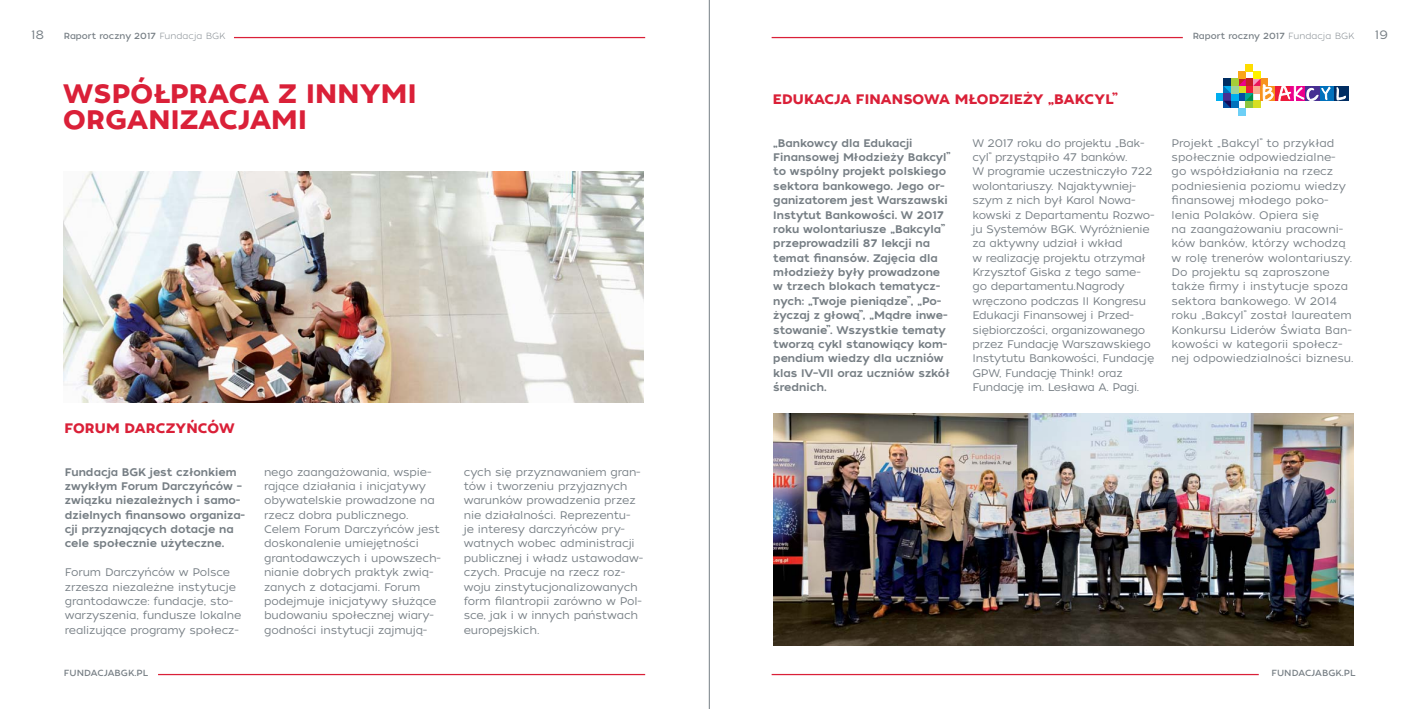
<style>
.page{position:relative;width:1418px;height:709px;background:#fff}
.page>*{position:absolute;margin:0;border:0;box-sizing:border-box;transform-origin:0 0}
.t1{font:26.62px "Tide Sans 600 Bunny";letter-spacing:.01em;color:#da2038}
.t2{font:13.75px "Tide Sans 600 Bunny";letter-spacing:.01em;color:#da2038}
.t3{font:12.25px "Tide Sans 300 Lil Kahuna";color:#767e84}
.t4{font:11px/14.4px "Tide Sans 300 Lil Kahuna";letter-spacing:-.01em;color:#767e84}
.t5{font:11px/14.4px "Tide Sans 500 Dudette";color:#767e84}
.t6{font:8.88px "Tide Sans 400 Lil Dude";color:#767e84}
.s1{font-family:"Tide Sans 200 Lil Mondo"}
</style>
<div class="page">
<hr style="left:771px;top:674px;width:487px;height:1px;background:#da2038">
<hr style="left:158px;top:674px;width:487px;height:1px;background:#da2038">
<hr style="left:771px;top:37px;width:411px;height:1px;background:#da2038">
<hr style="left:234px;top:37px;width:411px;height:1px;background:#da2038">
<div style="left:1245px;top:101px;width:8px;height:7px;background:#8cc63f"></div>
<div style="left:1230px;top:101px;width:8px;height:7px;background:#0071bc"></div>
<div style="left:1230px;top:93px;width:8px;height:8px;background:#00aeef"></div>
<div style="left:1216px;top:93px;width:7px;height:8px;background:#00aeef"></div>
<div style="left:1230px;top:79px;width:8px;height:7px;background:#a6ce39"></div>
<div style="left:1230px;top:86px;width:8px;height:7px;background:#9dd29c"></div>
<div style="left:1238px;top:108px;width:7px;height:7px;background:#6dcff6"></div>
<div style="left:1223px;top:93px;width:7px;height:8px;background:#472f92"></div>
<div style="left:1223px;top:79px;width:7px;height:7px;background:#002d62"></div>
<div style="left:1238px;top:71px;width:7px;height:8px;background:#faa61a"></div>
<div style="left:1245px;top:64px;width:8px;height:7px;background:#fd0"></div>
<div style="left:1253px;top:101px;width:7px;height:7px;background:#d7df23"></div>
<div style="left:1253px;top:71px;width:7px;height:8px;background:#fff200"></div>
<svg style="left:1223px;top:101px;width:7px;height:7px"></svg>
<svg style="left:1223px;top:86px;width:7px;height:7px"></svg>
<div style="left:1319px;top:86px;width:15px;height:15px;background:#0071bc"></div>
<div style="left:1334px;top:86px;width:15px;height:15px;background:#002d62"></div>
<svg style="left:1238px;top:79px;width:92px;height:23px"></svg>
<svg style="left:1336px;top:87px;width:9px;height:13px"></svg>
<img style="left:773px;top:414px;width:580px;height:231px">
<img style="left:63px;top:171px;width:580px;height:231px">
<hr style="left:709px;top:0;width:1px;height:709px;background:#767e84">
<p class="t3" style="left:31px;top:30px;width:15px">18</p>
<p class="t6" style="left:64px;top:32px;width:163px">Raport roczny 2017 <span class="s1">Fundacja BGK</span></p>
<p class="t6" style="left:1192px;top:32px;width:163px">Raport roczny 2017 <span class="s1">Fundacja BGK</span></p>
<p class="t3" style="left:1374px;top:30px;width:15px">19</p>
<h1 class="t1" style="left:63px;top:82px;width:355px">WSPÓŁPRACA Z INNYMI</h1>
<h1 class="t1" style="left:63px;top:109px;width:245px">ORGANIZACJAMI</h1>
<p class="t2" style="left:64px;top:422px;width:171px">FORUM DARCZYŃCÓW</p>
<p class="t5" style="left:65px;top:465px;width:182px">Fundacja BGK jest członkiem zwykłym Forum Darczyńców – związku niezależnych i samo&shy;dzielnych finansowo organiza&shy;cji przyznających dotacje na cele społecznie użyteczne.</p>
<p class="t4" style="left:65px;top:566px;width:178px">Forum Darczyńców w Polsce zrzesza niezależne instytucje grantodawcze: fundacje, sto&shy;warzyszenia, fundusze lokalne realizujące programy społecz-</p>
<p class="t4" style="left:264px;top:465px;width:178px">nego zaangażowania, wspie&shy;rające działania i inicjatywy obywatelskie prowadzone na rzecz dobra publicznego.<br>Celem Forum Darczyńców jest doskonalenie umiejętności grantodawczych i upowszech&shy;nianie dobrych praktyk zwią&shy;zanych z dotacjami. Forum podejmuje inicjatywy służące budowaniu społecznej wiary&shy;godności instytucji zajmują-</p>
<p class="t4" style="left:464px;top:465px;width:181px">cych się przyznawaniem gran&shy;tów i tworzeniu przyjaznych warunków prowadzenia przez nie działalności. Reprezentu&shy;je interesy darczyńców pry&shy;watnych wobec administracji publicznej i władz ustawodaw&shy;czych. Pracuje na rzecz roz&shy;woju zinstytucjonalizowanych form filantropii zarówno w Pol&shy;sce, jak i w innych państwach europejskich.</p>
<p class="t2" style="left:773px;top:93px;width:346px">EDUKACJA FINANSOWA MŁODZIEŻY „BAKCYL”</p>
<p class="t5" style="left:773px;top:136px;width:178px">„Bankowcy dla Edukacji<br>Finansowej Młodzieży Bakcyl” to wspólny projekt polskiego sektora bankowego. Jego or&shy;ganizatorem jest Warszawski<br>Instytut Bankowości. W 2017 roku wolontariusze „Bakcyla” przeprowadzili 87 lekcji na temat finansów. Zajęcia dla młodzieży były prowadzone w trzech blokach tematycz&shy;nych: „Twoje pieniądze”, „Po&shy;życzaj z głową”, „Mądre inwe&shy;stowanie”. Wszystkie tematy tworzą cykl stanowiący kom&shy;pendium wiedzy dla uczniów klas IV–VII oraz uczniów szkół średnich.</p>
<p class="t4" style="left:972px;top:136px;width:183px">W 2017 roku do projektu „Bak&shy;cyl” przystąpiło 47 banków.<br>W programie uczestniczyło 722 wolontariuszy. Najaktywniej&shy;szym z nich był Karol Nowa&shy;kowski z Departamentu Rozwo&shy;ju Systemów BGK. Wyróżnienie za aktywny udział i wkład<br>w realizację projektu otrzymał<br>Krzysztof Giska z tego same&shy;go departamentu.Nagrody wręczono podczas II Kongresu<br>Edukacji Finansowej i Przed&shy;siębiorczości, organizowanego przez Fundację Warszawskiego<br>Instytutu Bankowości, Fundację<br>GPW, Fundację Think! oraz<br>Fundację im. Lesława A. Pagi.</p>
<p class="t4" style="left:1171px;top:136px;width:183px">Projekt „Bakcyl” to przykład społecznie odpowiedzialne-<br>go współdziałania na rzecz podniesienia poziomu wiedzy finansowej młodego poko&shy;lenia Polaków. Opiera się<br>na zaangażowaniu pracowni&shy;ków banków, którzy wchodzą w rolę trenerów wolontariuszy.<br>Do projektu są zaproszone także firmy i instytucje spoza sektora bankowego. W 2014 roku „Bakcyl” został laureatem<br>Konkursu Liderów Świata Ban&shy;kowości w kategorii społecz&shy;nej odpowiedzialności biznesu.</p>
<p class="t6" style="left:64px;top:669px;width:86px">FUNDACJABGK.PL</p>
<p class="t6" style="left:1271px;top:669px;width:86px">FUNDACJABGK.PL</p>
</div>
